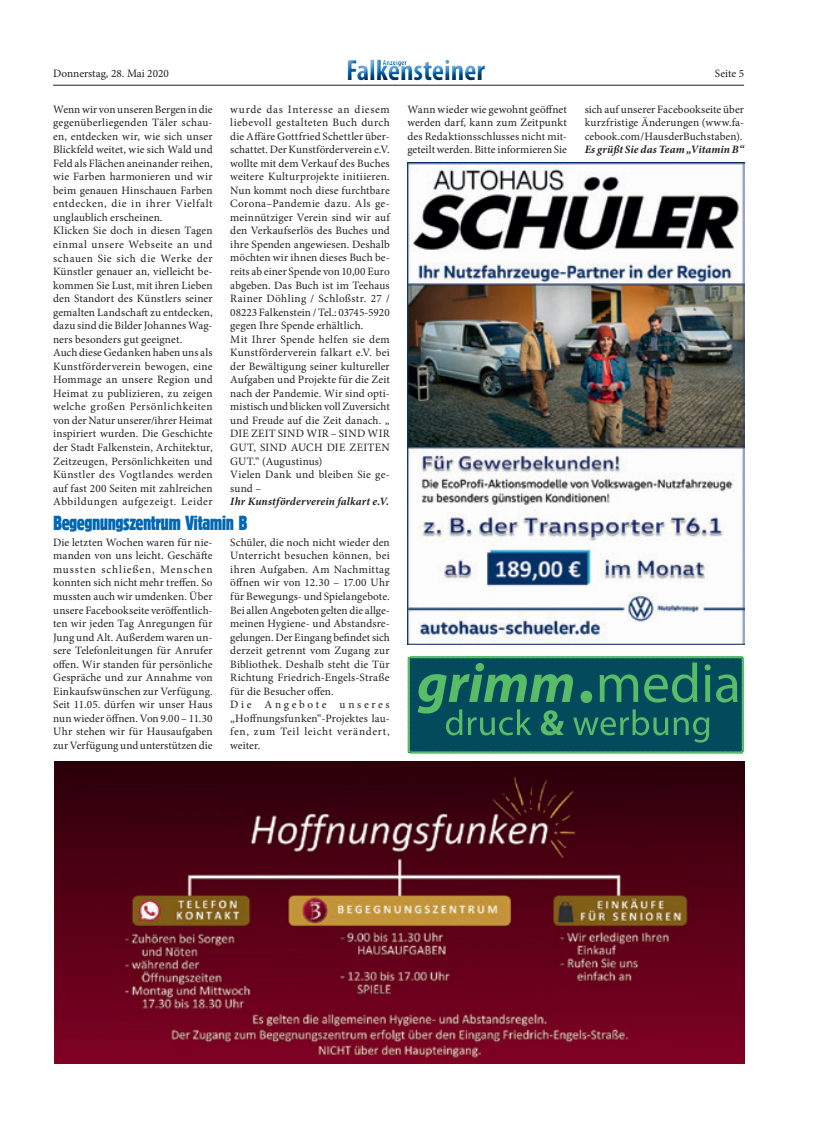
<style>
.page{position:relative;width:815px;height:1134px;background:#fff}
.page>*{position:absolute;margin:0;border:0;box-sizing:border-box;transform-origin:0 0}
.t1{font:700 condensed 29.38px "Myriad Pro";color:#0166b3}
.t2{font:21.25px "Block D Regu Extr Cond";letter-spacing:-.025em;color:#0166b3}
.t3{font:11.25px/13.5px "Minion Pro";letter-spacing:.01em;color:#231f20;text-align:justify}
.t4{font:italic 700 11.25px "Minion Pro";letter-spacing:.01em;color:#231f20}
.t5{font:700 condensed 7.75px "Myriad Pro";color:#0166b3}
</style>
<div class="page">
<hr style="left:53px;top:85px;width:691px;height:1px;background:#231f20">
<div style="left:336px;top:50px;width:162px;height:39px;background:#fff"></div>
<div style="left:340px;top:54px;width:154px;height:35px;background:#231f20;opacity:.75"></div>
<svg style="left:407px;top:655px;width:338px;height:99px;background:#1c6961"></svg>
<img style="left:54px;top:761px;width:690px;height:302px">
<img style="left:407px;top:163px;width:337px;height:481px">
<p class="t5" style="left:383px;top:57px;width:25px">Anzeiger</p>
<h1 class="t1" style="left:346px;top:52px;width:141px">Falkensteiner</h1>
<p class="t3" style="left:53px;top:67px;width:117px">Donnerstag, 28. Mai 2020</p>
<p class="t3" style="left:715px;top:67px;width:31px">Seite 5</p>
<p class="t3" style="left:53px;top:102px;width:161px;text-align:left">Wenn wir von unseren Bergen in die gegenüberliegenden Täler schau&shy;en, entdecken wir, wie sich unser Blickfeld weitet, wie sich Wald und Feld als Flächen aneinander reihen, wie Farben harmonieren und wir beim genauen Hinschauen Farben entdecken, die in ihrer Vielfalt unglaublich erscheinen.<br>Klicken Sie doch in diesen Tagen einmal unsere Webseite an und schauen Sie sich die Werke der Künstler genauer an, vielleicht be&shy;kommen Sie Lust, mit ihren Lieben den Standort des Künstlers seiner gemalten Landschaft zu entdecken, dazu sind die Bilder Johannes Wag&shy;ners besonders gut geeignet.<br>Auch diese Gedanken haben uns als Kunstförderverein bewogen, eine Hommage an unsere Region und Heimat zu publizieren, zu zeigen welche großen Persönlichkeiten von der Natur unserer/ihrer Heimat inspiriert wurden. Die Geschichte der Stadt Falkenstein, Architektur, Zeitzeugen, Persönlichkeiten und Künstler des Vogtlandes werden auf fast 200 Seiten mit zahlreichen Abbildungen aufgezeigt. Leider</p>
<p class="t3" style="left:230px;top:102px;width:161px;text-align:left">wurde das Interesse an diesem liebevoll gestalteten Buch durch die Affäre Gottfried Schettler über&shy;schattet. Der Kunstförderverein e.V. wollte mit dem Verkauf des Buches weitere Kulturprojekte initiieren.<br>Nun kommt noch diese furchtbare<br>Corona–Pandemie dazu. Als ge&shy;meinnütziger Verein sind wir auf den Verkaufserlös des Buches und ihre Spenden angewiesen. Deshalb möchten wir ihnen dieses Buch be&shy;reits ab einer Spende von 10,00 Euro abgeben. Das Buch ist im Teehaus<br>Rainer Döhling / Schloßstr. 27 /<br>08223 Falkenstein / Tel.: 03745-5920 gegen Ihre Spende erhältlich.<br>Mit Ihrer Spende helfen sie dem<br>Kunstförderverein falkart e.V. bei der Bewältigung seiner kultureller<br>Aufgaben und Projekte für die Zeit nach der Pandemie. Wir sind opti&shy;mistisch und blicken voll Zuversicht und Freude auf die Zeit danach. „<br>DIE ZEIT SIND WIR – SIND WIR<br>GUT, SIND AUCH DIE ZEITEN<br>GUT.“ (Augustinus)<br>Vielen Dank und bleiben Sie ge&shy;sund –</p>
<p class="t4" style="left:230px;top:493px;width:160px">Ihr Kunstförderverein falkart e.V.</p>
<h2 class="t2" style="left:53px;top:512px;width:196px">Begegnungszentrum Vitamin B</h2>
<p class="t3" style="left:53px;top:536px;width:161px">Die letzten Wochen waren für nie&shy;manden von uns leicht. Geschäfte mussten schließen, Menschen konnten sich nicht mehr treffen. So mussten auch wir umdenken. Über unsere Facebookseite veröffentlich&shy;ten wir jeden Tag Anregungen für Jung und Alt. Außerdem waren un&shy;sere Telefonleitungen für Anrufer offen. Wir standen für persönliche Gespräche und zur Annahme von Einkaufswünschen zur Verfügung.<br>Seit 11.05. dürfen wir unser Haus nun wieder öffnen. Von 9.00 – 11.30<br>Uhr stehen wir für Hausaufgaben zur Verfügung und unterstützen die</p>
<p class="t3" style="left:230px;top:536px;width:161px;text-align:left">Schüler, die noch nicht wieder den<br>Unterricht besuchen können, bei ihren Aufgaben. Am Nachmittag öffnen wir von 12.30 – 17.00 Uhr für Bewegungs- und Spielangebote.<br>Bei allen Angeboten gelten die allge&shy;meinen Hygiene- und Abstandsre&shy;gelungen. Der Eingang befindet sich derzeit getrennt vom Zugang zur<br>Bibliothek. Deshalb steht die Tür<br>Richtung Friedrich-Engels-Straße für die Besucher offen.<br>Die Angebote unseres „Hoffnungsfunken“-Projektes lau&shy;fen, zum Teil leicht verändert, weiter.</p>
<p class="t3" style="left:407px;top:102px;width:161px">Wann wieder wie gewohnt geöffnet werden darf, kann zum Zeitpunkt des Redaktionsschlusses nicht mit&shy;geteilt werden. Bitte informieren Sie</p>
<p class="t3" style="left:585px;top:102px;width:161px">sich auf unserer Facebookseite über kurzfristige Änderungen (www.fa&shy;cebook.com/HausderBuchstaben).</p>
<p class="t4" style="left:585px;top:142px;width:161px">Es grüßt Sie das Team „Vitamin B“</p>
</div>
